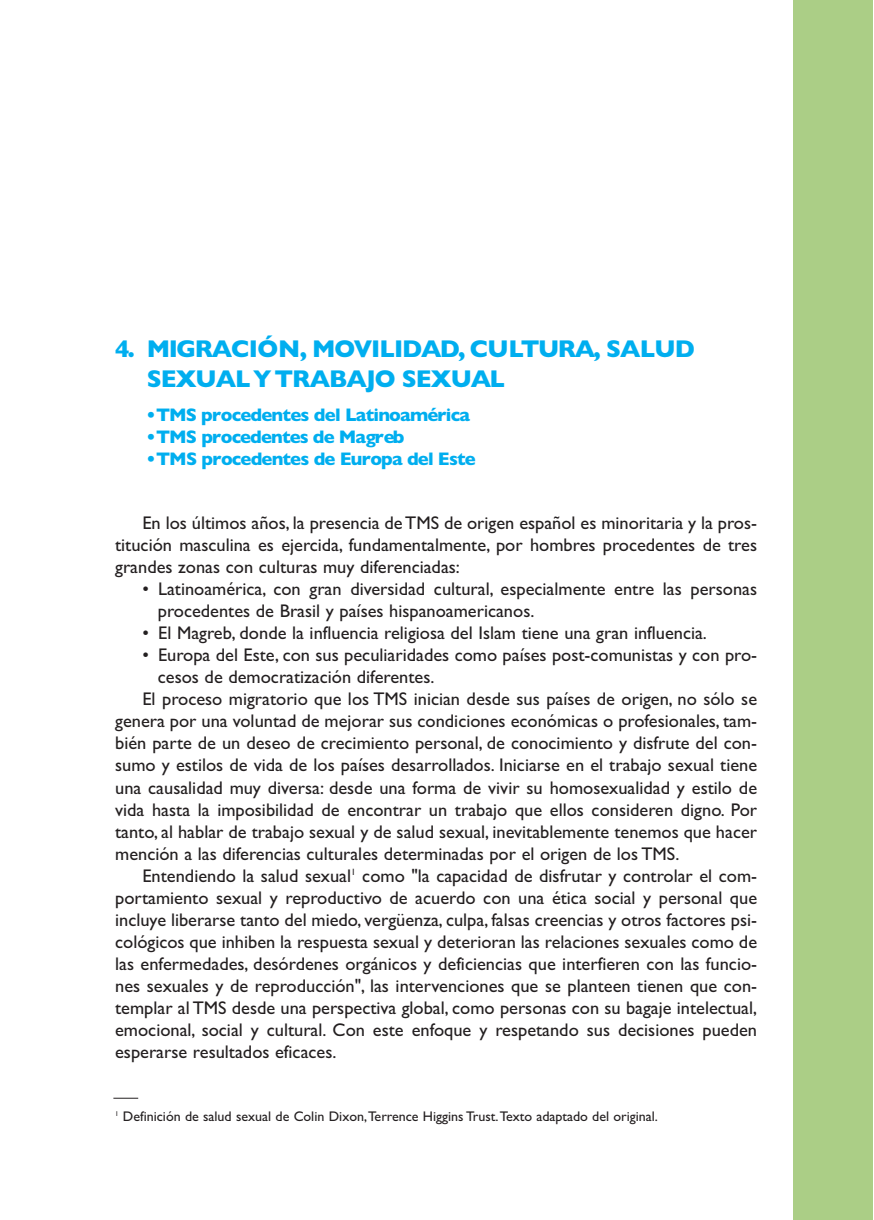
<style>
.page{position:relative;width:874px;height:1220px;background:#fff}
.page>*{position:absolute;margin:0;border:0;box-sizing:border-box;transform-origin:0 0}
.t1{font:700 24.5px/29.4px "Gill Sans";letter-spacing:-.04em;color:#00aeef}
.t2{font:18.38px/22.1px "Gill Sans";color:#231f20;text-align:justify}
.t3{font:700 18.38px "Gill Sans";letter-spacing:-.045em;color:#00aeef}
.t4{font:14px "Gill Sans";color:#231f20}
</style>
<div class="page">
<div style="left:793px;top:0;width:79px;height:1220px;background:#abce86"></div>
<svg style="left:113px;top:1098px;width:25px;height:1px"></svg>
<p class="t1" style="left:147px;top:337px;width:549px;text-indent:-31px">4. MIGRACIÓN, MOVILIDAD, CULTURA, SALUD<br>SEXUAL Y TRABAJO SEXUAL</p>
<p class="t3" style="left:147px;top:408px;width:324px">• TMS procedentes del Latinoamérica</p>
<p class="t3" style="left:147px;top:430px;width:259px">• TMS procedentes de Magreb</p>
<p class="t3" style="left:147px;top:452px;width:330px">• TMS procedentes de Europa del Este</p>
<p class="t2" style="left:115px;top:514px;width:643px;text-indent:27px">En los últimos años, la presencia de TMS de origen español es minoritaria y la pros&shy;titución masculina es ejercida, fundamentalmente, por hombres procedentes de tres grandes zonas con culturas muy diferenciadas:</p>
<p class="t2" style="left:158px;top:580px;width:600px;text-indent:-15px">• Latinoamérica, con gran diversidad cultural, especialmente entre las personas procedentes de Brasil y países hispanoamericanos.</p>
<p class="t2" style="left:142px;top:624px;width:566px">• El Magreb, donde la influencia religiosa del Islam tiene una gran influencia.</p>
<p class="t2" style="left:142px;top:646px;width:616px">• Europa del Este, con sus peculiaridades como países post-comunistas y con pro-</p>
<p class="t2" style="left:158px;top:668px;width:278px">cesos de democratización diferentes.</p>
<p class="t2" style="left:142px;top:690px;width:616px">El proceso migratorio que los TMS inician desde sus países de origen, no sólo se</p>
<p class="t2" style="left:115px;top:712px;width:643px">genera por una voluntad de mejorar sus condiciones económicas o profesionales, tam-</p>
<p class="t2" style="left:115px;top:734px;width:643px">bién parte de un deseo de crecimiento personal, de conocimiento y disfrute del con-</p>
<p class="t2" style="left:115px;top:756px;width:643px">sumo y estilos de vida de los países desarrollados. Iniciarse en el trabajo sexual tiene</p>
<p class="t2" style="left:115px;top:778px;width:643px">una causalidad muy diversa: desde una forma de vivir su homosexualidad y estilo de</p>
<p class="t2" style="left:115px;top:800px;width:643px">vida hasta la imposibilidad de encontrar un trabajo que ellos consideren digno. Por</p>
<p class="t2" style="left:115px;top:822px;width:643px">tanto, al hablar de trabajo sexual y de salud sexual, inevitablemente tenemos que hacer</p>
<p class="t2" style="left:115px;top:844px;width:565px">mención a las diferencias culturales determinadas por el origen de los TMS.</p>
<p class="t2" style="left:142px;top:866px;width:616px">Entendiendo la salud sexual<sup>1</sup> como "la capacidad de disfrutar y controlar el com-</p>
<p class="t2" style="left:115px;top:888px;width:643px">portamiento sexual y reproductivo de acuerdo con una ética social y personal que</p>
<p class="t2" style="left:115px;top:910px;width:643px">incluye liberarse tanto del miedo, vergüenza, culpa, falsas creencias y otros factores psi-</p>
<p class="t2" style="left:115px;top:933px;width:643px">cológicos que inhiben la respuesta sexual y deterioran las relaciones sexuales como de</p>
<p class="t2" style="left:115px;top:955px;width:643px">las enfermedades, desórdenes orgánicos y deficiencias que interfieren con las funcio-</p>
<p class="t2" style="left:115px;top:977px;width:643px">nes sexuales y de reproducción", las intervenciones que se planteen tienen que con-</p>
<p class="t2" style="left:115px;top:999px;width:643px">templar al TMS desde una perspectiva global, como personas con su bagaje intelectual,</p>
<p class="t2" style="left:115px;top:1021px;width:643px">emocional, social y cultural. Con este enfoque y respetando sus decisiones pueden</p>
<p class="t2" style="left:115px;top:1043px;width:223px">esperarse resultados eficaces.</p>
<p class="t4" style="left:115px;top:1111px;width:544px"><sup>1</sup> Definición de salud sexual de Colin Dixon,Terrence Higgins Trust.Texto adaptado del original.</p>
</div>
